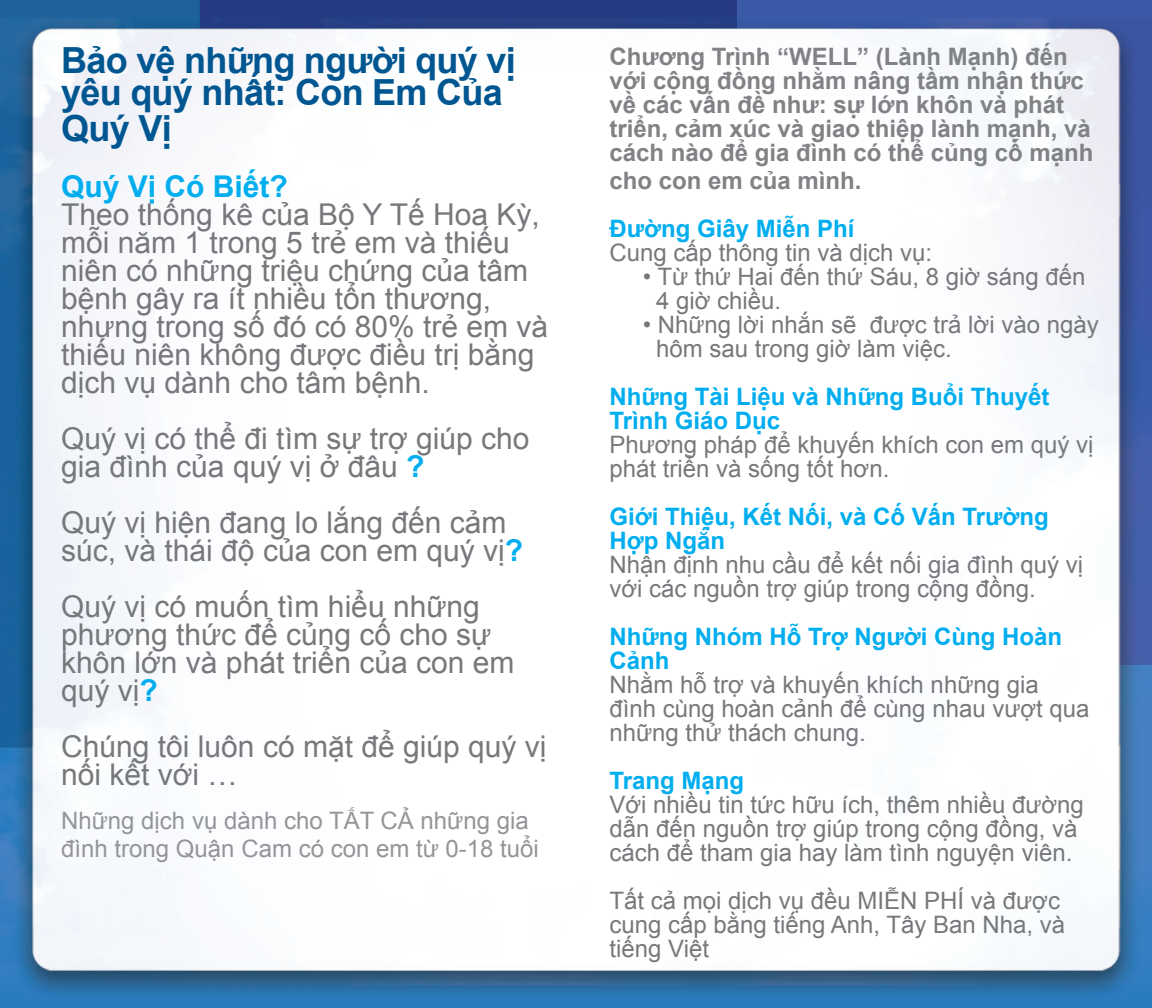
<style>
.page{position:relative;width:1152px;height:1008px;background:#fff}
.page>*{position:absolute;margin:0;border:0;box-sizing:border-box;transform-origin:0 0}
.t1{font:700 36px/32px "Arial";letter-spacing:-.02em;color:#005690}
.t2{font:30px/28px "Arial";color:#76787b}
.t3{font:700 30px "Arial";color:#00aeef}
.t4{font:24px/24px "Arial";color:#76787b}
.t5{font:700 24px/24px "Arial";color:#808285}
.t6{font:700 24px/24px "Arial";color:#00aeef}
.t7{font:24px/28px "Arial";color:#939598}
.s1{font-weight:700;color:#00aeef}
</style>
<div class="page">
<img style="left:0;top:0;width:1152px;height:1008px">
<p class="t1" style="left:61px;top:46px;width:456px">Bảo vệ những người quý vị yêu quý nhất: Con Em Của</p>
<p class="t1" style="left:61px;top:114px;width:112px">Quý Vị</p>
<p class="t3" style="left:61px;top:167px;width:228px">Quý Vị Có Biết?</p>
<p class="t2" style="left:61px;top:201px;width:488px">Theo thống kê của Bộ Y Tế Hoa Kỳ, mỗi năm 1 trong 5 trẻ em và thiếu niên có những triệu chứng của tâm bệnh gây ra ít nhiều tổn thương, nhưng trong số đó có 80% trẻ em và thiếu niên không được điều trị bằng dịch vụ dành cho tâm bệnh.</p>
<p class="t2" style="left:61px;top:425px;width:470px">Quý vị có thể đi tìm sự trợ giúp cho gia đình của quý vị ở đâu <span class="s1">?</span></p>
<p class="t2" style="left:61px;top:509px;width:463px">Quý vị hiện đang lo lắng đến cảm súc, và thái độ của con em quý vị<span class="s1">?</span></p>
<p class="t2" style="left:61px;top:593px;width:455px">Quý vị có muốn tìm hiểu những phương thức để củng cố cho sự khôn lớn và phát triển của con em quý vị<span class="s1">?</span></p>
<p class="t2" style="left:61px;top:733px;width:487px">Chúng tôi luôn có mặt để giúp quý vị nối kết với …</p>
<p class="t7" style="left:61px;top:807px;width:479px">Những dịch vụ dành cho TẤT CẢ những gia đình trong Quận Cam có con em từ 0-18 tuổi</p>
<p class="t5" style="left:609px;top:45px;width:486px">Chương Trình “WELL” (Lành Mạnh) đến với cộng đồng nhằm nâng tầm nhận thức về các vấn đề như: sự lớn khôn và phát triển, cảm xúc và giao thiệp lành mạnh, và cách nào để gia đình có thể củng cố mạnh</p>
<p class="t5" style="left:609px;top:169px;width:254px">cho con em của mình.</p>
<p class="t6" style="left:609px;top:217px;width:247px">Đường Giây Miễn Phí</p>
<p class="t4" style="left:609px;top:240px;width:324px">Cung cấp thông tin và dịch vụ:</p>
<p class="t4" style="left:656px;top:264px;width:431px;text-indent:-13px">• Từ thứ Hai đến thứ Sáu, 8 giờ sáng đến<br>4 giờ chiều.</p>
<p class="t4" style="left:656px;top:312px;width:444px;text-indent:-13px">• Những lời nhắn sẽ được trả lời vào ngày hôm sau trong giờ làm việc.</p>
<p class="t6" style="left:609px;top:385px;width:442px">Những Tài Liệu và Những Buổi Thuyết<br>Trình Giáo Dục</p>
<p class="t4" style="left:609px;top:432px;width:486px">Phương pháp để khuyến khích con em quý vị phát triển và sống tốt hơn.</p>
<p class="t6" style="left:609px;top:505px;width:441px">Giới Thiệu, Kết Nối, và Cố Vấn Trường<br>Hợp Ngắn</p>
<p class="t4" style="left:609px;top:552px;width:475px">Nhận định nhu cầu để kết nối gia đình quý vị với các nguồn trợ giúp trong cộng đồng.</p>
<p class="t6" style="left:609px;top:625px;width:454px">Những Nhóm Hỗ Trợ Người Cùng Hoàn<br>Cảnh</p>
<p class="t4" style="left:609px;top:672px;width:482px">Nhằm hỗ trợ và khuyến khích những gia đình cùng hoàn cảnh để cùng nhau vượt qua những thử thách chung.</p>
<p class="t6" style="left:609px;top:769px;width:136px">Trang Mạng</p>
<p class="t4" style="left:609px;top:792px;width:476px">Với nhiều tin tức hữu ích, thêm nhiều đường dẫn đến nguồn trợ giúp trong cộng đồng, và cách để tham gia hay làm tình nguyện viên.</p>
<p class="t4" style="left:609px;top:888px;width:457px">Tất cả mọi dịch vụ đều MIỄN PHÍ và được cung cấp bằng tiếng Anh, Tây Ban Nha, và tiếng Việt</p>
</div>
